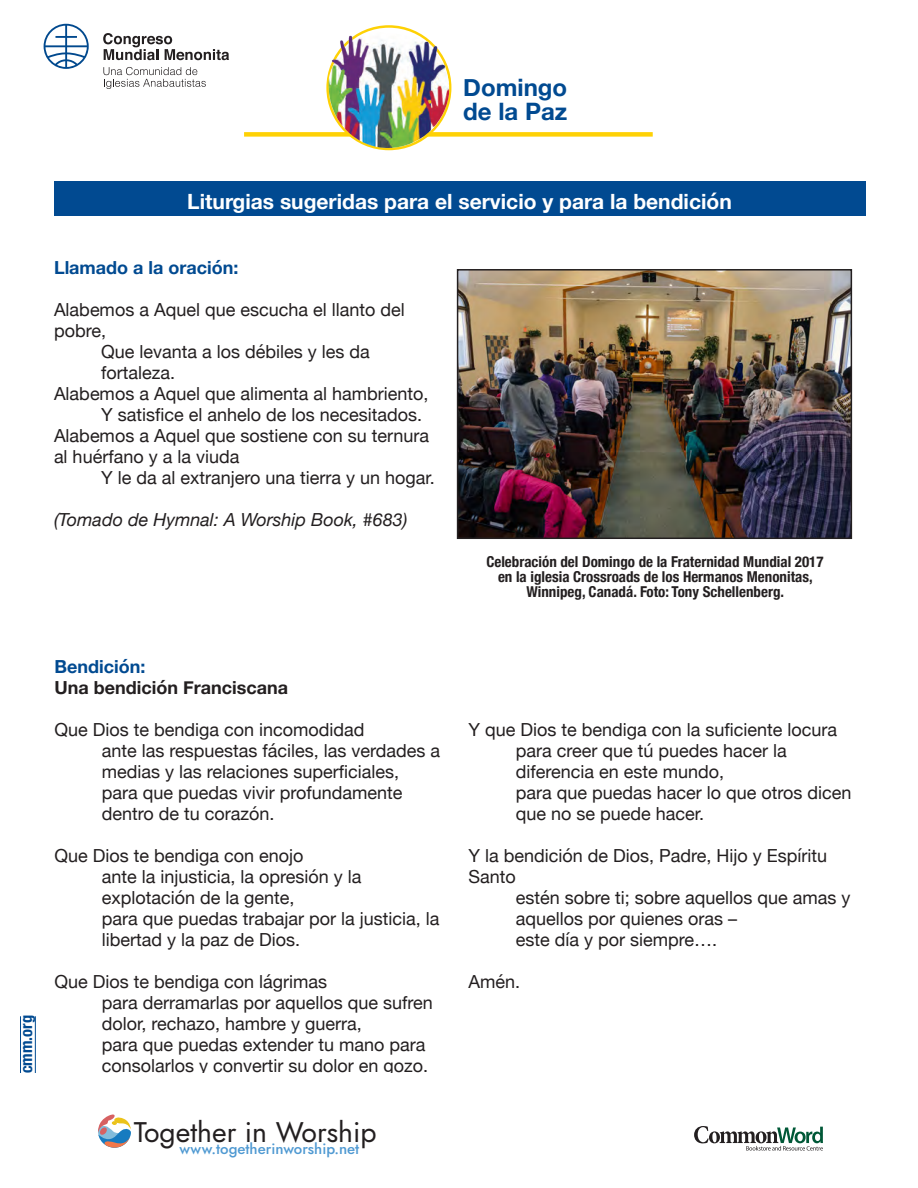
<style>
.page{position:relative;width:918px;height:1188px;background:#fff}
.page>*{position:absolute;margin:0;border:0;box-sizing:border-box;transform-origin:0 0}
.t1{font:italic 28.35px "Renner";color:#231f20}
.t2{font:700 24px/24px "Helvetica Neue";color:#014a91}
.t3{font:700 21px "Helvetica Neue";color:#fff}
.t4{font:18px/21px "Helvetica Neue";color:#231f20}
.t5{font:italic 18px "Helvetica Neue";color:#231f20}
.t6{font:700 18px "Helvetica Neue";color:#014a91}
.t7{font:700 18px "Helvetica Neue";color:#231f20}
.t8{font:700 condensed 15px "Helvetica Neue";color:#231f20}
.t9{font:italic 500 15px "Renner";color:#4f99d2}
</style>
<div class="page">
<div style="left:244px;top:132px;width:409px;height:5px;background:#fed105"></div>
<img style="left:325px;top:28px;width:125px;height:121px">
<hr style="left:20px;top:1016px;width:1px;height:132px;background:#014a91">
<hr style="left:35px;top:1016px;width:1px;height:132px;background:#014a91">
<svg style="left:103px;top:33px;width:126px;height:27px"></svg>
<svg style="left:103px;top:67px;width:103px;height:22px"></svg>
<svg style="left:44px;top:24px;width:45px;height:45px"></svg>
<div style="left:54px;top:181px;width:811px;height:35px;background:#014a91"></div>
<img style="left:460px;top:272px;width:389px;height:264px">
<div style="left:457px;top:269px;width:395px;height:270px;border:2px solid #231f20"></div>
<div style="left:1px;top:1074px;width:914px;height:112px;background:#fff"></div>
<svg style="left:98px;top:1115px;width:33px;height:33px"></svg>
<svg style="left:694px;top:1126px;width:129px;height:25px"></svg>
<h2 class="t2" style="left:463px;top:76px;width:105px">Domingo de la Paz</h2>
<p class="t3" style="left:187px;top:185px;width:546px">Liturgias sugeridas para el servicio y para la bendición</p>
<p class="t6" style="left:54px;top:254px;width:186px">Llamado a la oración:</p>
<p class="t4" style="left:54px;top:300px;width:352px">Alabemos a Aquel que escucha el llanto del pobre,</p>
<p class="t4" style="left:101px;top:342px;width:270px">Que levanta a los débiles y les da fortaleza.</p>
<p class="t4" style="left:54px;top:384px;width:376px">Alabemos a Aquel que alimenta al hambriento,</p>
<p class="t4" style="left:101px;top:405px;width:323px">Y satisfice el anhelo de los necesitados.</p>
<p class="t4" style="left:54px;top:426px;width:377px">Alabemos a Aquel que sostiene con su ternura al huérfano y a la viuda</p>
<p class="t4" style="left:101px;top:468px;width:335px">Y le da al extranjero una tierra y un hogar.</p>
<p class="t5" style="left:54px;top:507px;width:355px">(Tomado de Hymnal: A Worship Book, #683)</p>
<p class="t6" style="left:55px;top:653px;width:92px">Bendición:</p>
<p class="t7" style="left:55px;top:674px;width:235px">Una bendición Franciscana</p>
<p class="t4" style="left:55px;top:721px;width:312px">Que Dios te bendiga con incomodidad</p>
<p class="t4" style="left:102px;top:742px;width:340px">ante las respuestas fáciles, las verdades a medias y las relaciones superficiales,</p>
<p class="t4" style="left:102px;top:784px;width:302px">para que puedas vivir profundamente dentro de tu corazón.</p>
<p class="t4" style="left:55px;top:847px;width:251px">Que Dios te bendiga con enojo</p>
<p class="t4" style="left:102px;top:868px;width:261px">ante la injusticia, la opresión y la explotación de la gente,</p>
<p class="t4" style="left:102px;top:910px;width:339px">para que puedas trabajar por la justicia, la libertad y la paz de Dios.</p>
<p class="t4" style="left:55px;top:973px;width:274px">Que Dios te bendiga con lágrimas</p>
<p class="t4" style="left:102px;top:994px;width:333px">para derramarlas por aquellos que sufren dolor, rechazo, hambre y guerra,</p>
<p class="t4" style="left:102px;top:1036px;width:328px">para que puedas extender tu mano para consolarlos y convertir su dolor en gozo.</p>
<h1 class="t1" style="left:134px;top:1113px;width:244px">Together in Worship</h1>
<p class="t9" style="left:179px;top:1138px;width:181px">www.togetherinworship.net</p>
<p class="t8" style="left:486px;top:549px;width:339px">Celebración del Domingo de la Fraternidad Mundial 2017</p>
<p class="t8" style="left:498px;top:564px;width:316px">en la iglesia Crossroads de los Hermanos Menonitas,</p>
<p class="t8" style="left:526px;top:579px;width:259px">Winnipeg, Canadá. Foto: Tony Schellenberg.</p>
<p class="t4" style="left:469px;top:720px;width:370px">Y que Dios te bendiga con la suficiente locura</p>
<p class="t4" style="left:516px;top:741px;width:273px">para creer que tú puedes hacer la diferencia en este mundo,</p>
<p class="t4" style="left:516px;top:783px;width:337px">para que puedas hacer lo que otros dicen que no se puede hacer.</p>
<p class="t4" style="left:469px;top:846px;width:360px">Y la bendición de Dios, Padre, Hijo y Espíritu<br>Santo</p>
<p class="t4" style="left:516px;top:888px;width:336px">estén sobre ti; sobre aquellos que amas y aquellos por quienes oras –</p>
<p class="t4" style="left:516px;top:930px;width:203px">este día y por siempre….</p>
<p class="t4" style="left:469px;top:972px;width:53px">Amén.</p>
</div>
